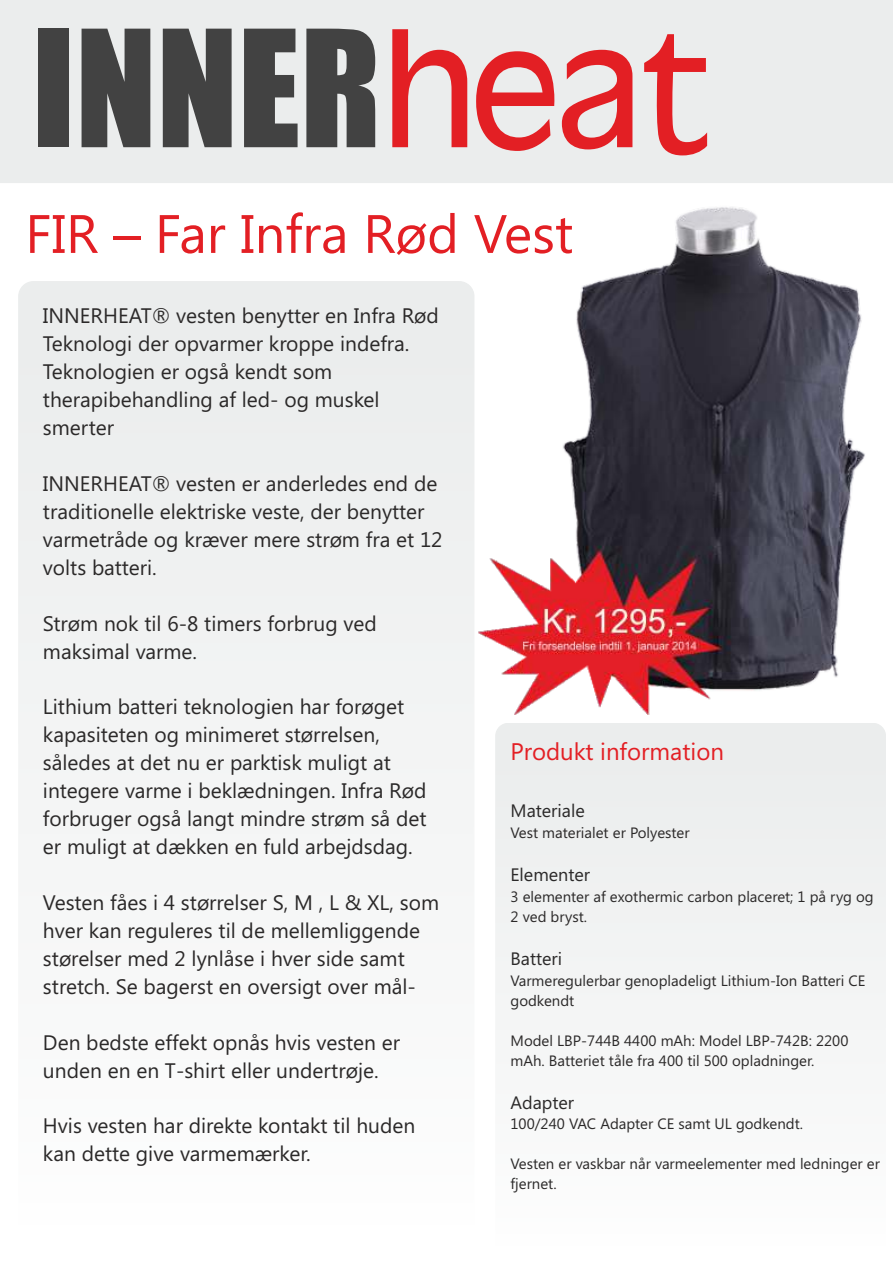
<style>
.page{position:relative;width:893px;height:1263px;background:#fff}
.page>*{position:absolute;margin:0;border:0;box-sizing:border-box;transform-origin:0 0}
.t1{font:149.85px "Impact";color:#424242}
.t2{font:54px "Segoe UI";color:#e31f24}
.t3{font:24px "Segoe UI";color:#e31f24}
.t4{font:21px/27.9px "Segoe UI";color:#2b2929}
.t5{font:18px "Segoe UI";color:#2b2929}
.t6{font:15px/20px "Segoe UI";color:#2b2929}
.s1{font-family:"Antique Olive";color:#e31f24}
</style>
<div class="page">
<div style="left:18px;top:281px;width:456px;height:982px;background:#f3f5f5;border:1px solid #ebeded;border-radius:15px"></div>
<div style="left:495px;top:723px;width:391px;height:307px;background:#eff1f1"></div>
<div style="left:0;top:0;width:893px;height:183px;background:#ebeded"></div>
<img style="left:479px;top:207px;width:386px;height:507px">
<h1 class="t1" style="left:32px;top:29px;width:678px">INNER<span class="s1">heat</span></h1>
<h2 class="t2" style="left:25px;top:214px;width:550px">FIR – Far Infra Rød Vest</h2>
<p class="t4" style="left:43px;top:304px;width:397px">INNERHEAT® vesten benytter en Infra Rød<br>Teknologi der opvarmer kroppe indefra.<br>Teknologien er også kendt som therapibehandling af led- og muskel smerter</p>
<p class="t4" style="left:43px;top:471px;width:401px">INNERHEAT® vesten er anderledes end de traditionelle elektriske veste, der benytter varmetråde og kræver mere strøm fra et 12 volts batteri.</p>
<p class="t4" style="left:43px;top:611px;width:335px">Strøm nok til 6-8 timers forbrug ved maksimal varme.</p>
<p class="t4" style="left:43px;top:695px;width:385px">Lithium batteri teknologien har forøget kapasiteten og minimeret størrelsen, således at det nu er parktisk muligt at integere varme i beklædningen. Infra Rød forbruger også langt mindre strøm så det er muligt at dækken en fuld arbejdsdag.</p>
<p class="t4" style="left:43px;top:890px;width:398px">Vesten fåes i 4 størrelser S, M , L &amp; XL, som hver kan reguleres til de mellemliggende størelser med 2 lynlåse i hver side samt stretch. Se bagerst en oversigt over mål-</p>
<p class="t4" style="left:43px;top:1030px;width:359px">Den bedste effekt opnås hvis vesten er unden en en T-shirt eller undertrøje.</p>
<p class="t4" style="left:43px;top:1114px;width:374px">Hvis vesten har direkte kontakt til huden kan dette give varmemærker.</p>
<p class="t3" style="left:510px;top:742px;width:215px">Produkt information</p>
<p class="t5" style="left:510px;top:804px;width:76px">Materiale</p>
<p class="t6" style="left:510px;top:824px;width:181px">Vest materialet er Polyester</p>
<p class="t5" style="left:510px;top:868px;width:81px">Elementer</p>
<p class="t6" style="left:510px;top:888px;width:365px">3 elementer af exothermic carbon placeret; 1 på ryg og<br>2 ved bryst.</p>
<p class="t5" style="left:510px;top:952px;width:53px">Batteri</p>
<p class="t6" style="left:510px;top:972px;width:356px">Varmeregulerbar genopladeligt Lithium-Ion Batteri CE godkendt</p>
<p class="t6" style="left:510px;top:1032px;width:339px">Model LBP-744B 4400 mAh: Model LBP-742B: 2200 mAh. Batteriet tåle fra 400 til 500 opladninger.</p>
<p class="t5" style="left:510px;top:1096px;width:65px">Adapter</p>
<p class="t6" style="left:510px;top:1115px;width:294px">100/240 VAC Adapter CE samt UL godkendt.</p>
<p class="t6" style="left:510px;top:1155px;width:371px">Vesten er vaskbar når varmeelementer med ledninger er fjernet.</p>
</div>
